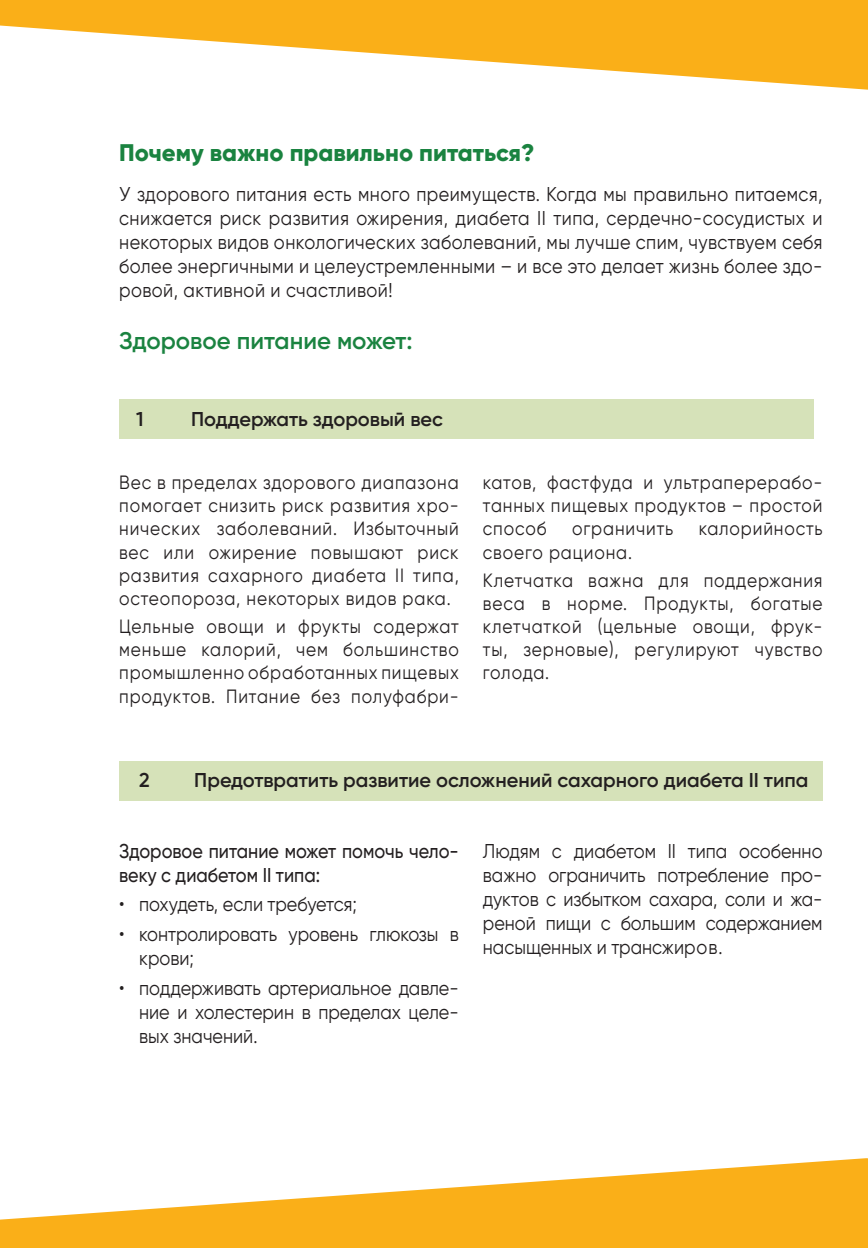
<style>
.page{position:relative;width:868px;height:1248px;background:#fff}
.page>*{position:absolute;margin:0;border:0;box-sizing:border-box;transform-origin:0 0}
.t1{font:800 24px "Gilroy";color:#1a8340}
.t2{font:600 24px "Gilroy";color:#1a8340}
.t3{font:20px/24px "Gilroy";color:#231f20;text-align:justify}
.t4{font:20px/24px "Gilroy";color:#231f20;text-align:justify;scale:.9 1}
.t5{font:600 20px "Gilroy";color:#231f20}
.t6{font:500 20px/24px "Gilroy";color:#231f20;scale:.9 1}
.t7{font:19.2px/23px "Gilroy";letter-spacing:.05em;color:#231f20;text-align:justify;scale:.9 1}
</style>
<div class="page">
<div style="left:119px;top:761px;width:703px;height:40px;background:#d6e2b9"></div>
<div style="left:119px;top:399px;width:694px;height:39px;background:#d6e2b9"></div>
<svg style="left:0;top:0;width:867px;height:90px;fill:#faaf18"></svg>
<svg style="left:0;top:1158px;width:867px;height:89px;fill:#faaf18"></svg>
<p class="t1" style="left:119px;top:138px;width:417px">Почему важно правильно питаться?</p>
<p class="t3" style="left:119px;top:182px;width:705px">У здорового питания есть много преимуществ. Когда мы правильно питаемся, снижается риск развития ожирения, диабета II типа, сердечно-сосудистых и некоторых видов онкологических заболеваний, мы лучше спим, чувствуем себя более энергичными и целеустремленными – и все это делает жизнь более здо&shy;ровой, активной и счастливой!</p>
<p class="t2" style="left:119px;top:326px;width:295px">Здоровое питание может:</p>
<p class="t5" style="left:136px;top:406px;width:9px">1</p>
<p class="t5" style="left:191px;top:406px;width:253px">Поддержать здоровый вес</p>
<p class="t7" style="left:119px;top:471px;width:379px">Вес в пределах здорового диапазона помогает снизить риск развития хро&shy;нических заболеваний. Избыточный вес или ожирение повышают риск развития сахарного диабета II типа, остеопороза, некоторых видов рака.</p>
<p class="t7" style="left:119px;top:615px;width:379px">Цельные овощи и фрукты содержат меньше калорий, чем большинство промышленно обработанных пищевых продуктов. Питание без полуфабри-</p>
<p class="t7" style="left:483px;top:471px;width:379px">катов, фастфуда и ультраперерабо&shy;танных пищевых продуктов – простой способ</p>
<p class="t7" style="left:572px;top:517px;width:114px">ограничить</p>
<p class="t7" style="left:698px;top:517px;width:139px">калорийность</p>
<p class="t7" style="left:483px;top:537px;width:379px;line-height:28.8px">своего рациона.<br>Клетчатка важна для поддержания</p>
<p class="t7" style="left:483px;top:592px;width:379px">веса в норме. Продукты, богатые клетчаткой (цельные овощи, фрук&shy;ты, зерновые), регулируют чувство голода.</p>
<p class="t5" style="left:139px;top:767px;width:12px">2</p>
<p class="t5" style="left:194px;top:767px;width:615px">Предотвратить развитие осложнений сахарного диабета II типа</p>
<p class="t6" style="left:119px;top:838px;width:379px">Здоровое питание может помочь чело&shy;веку с диабетом II типа:</p>
<p class="t4" style="left:119px;top:892px;width:266px">• похудеть, если требуется;</p>
<p class="t4" style="left:139px;top:921px;width:356px;text-indent:-20px">• контролировать уровень глюкозы в крови;</p>
<p class="t4" style="left:139px;top:975px;width:356px;text-indent:-20px">• поддерживать артериальное давле&shy;ние и холестерин в пределах целе&shy;вых значений.</p>
<p class="t4" style="left:483px;top:838px;width:379px">Людям с диабетом II типа особенно важно ограничить потребление про&shy;дуктов с избытком сахара, соли и жа&shy;реной пищи с большим содержанием насыщенных и трансжиров.</p>
</div>
